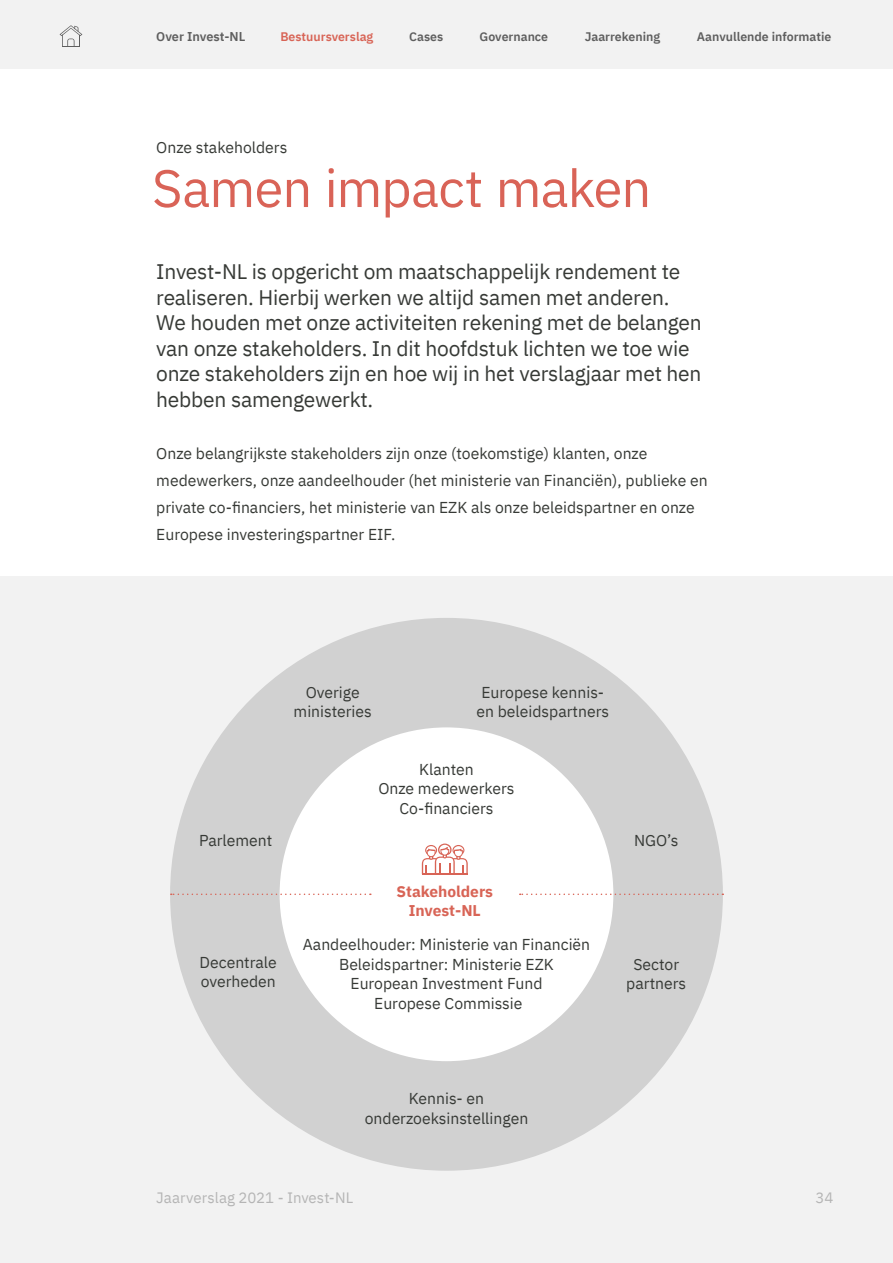
<style>
.page{position:relative;width:893px;height:1263px;background:#fff}
.page>*{position:absolute;margin:0;border:0;box-sizing:border-box;transform-origin:0 0}
.t1{font:52.5px "IBM Plex Sans";letter-spacing:-.015em;color:#d96357}
.t2{font:21px/25.5px "IBM Plex Sans";letter-spacing:-.01em;color:#373a36}
.t3{font:15.75px/19.5px "IBM Plex Sans";color:#373a36;text-align:center}
.t4{font:700 15.6px/19.2px "IBM Plex Sans";color:#d86456;text-align:center}
.t5{font:15px "IBM Plex Sans";color:#b5b5b5}
.t6{font:600 12.75px "IBM Plex Sans";color:#5e5e5e}
.t7{font:600 12.3px "IBM Plex Sans";color:#5e5e5e}
.t8{font:600 12.3px "IBM Plex Sans";color:#d86456}
</style>
<div class="page">
<div style="left:1px;top:577px;width:891px;height:685px;background:#f2f2f2"></div>
<svg style="left:225px;top:673px;width:443px;height:443px;fill:#fff"></svg>
<div style="left:170px;top:618px;width:553px;height:553px;border:110px solid #d1d1d1;border-radius:50%"></div>
<svg style="left:171px;top:893px;width:200px;height:2px"></svg>
<svg style="left:520px;top:893px;width:203px;height:2px"></svg>
<div style="left:0;top:0;width:893px;height:68px;background:#f2f2f2"></div>
<svg style="left:60px;top:25px;width:22px;height:22px"></svg>
<svg style="left:422px;top:843px;width:46px;height:30px"></svg>
<hr style="left:422px;top:873px;width:46px;height:2px;background:#d86456">
<p class="t6" style="left:156px;top:27px;width:91px">Over Invest-NL</p>
<p class="t8" style="left:280px;top:27px;width:94px">Bestuursverslag</p>
<p class="t7" style="left:409px;top:27px;width:36px">Cases</p>
<p class="t7" style="left:480px;top:27px;width:70px">Governance</p>
<p class="t7" style="left:585px;top:27px;width:77px">Jaarrekening</p>
<p class="t7" style="left:697px;top:27px;width:136px">Aanvullende informatie</p>
<p class="t3" style="left:156px;top:136px;width:133px">Onze stakeholders</p>
<h1 class="t1" style="left:152px;top:148px;width:501px">Samen impact maken</h1>
<p class="t2" style="left:156px;top:257px;width:547px">Invest-NL is opgericht om maatschappelijk rendement te realiseren. Hierbij werken we altijd samen met anderen.<br>We houden met onze activiteiten rekening met de belangen van onze stakeholders. In dit hoofdstuk lichten we toe wie onze stakeholders zijn en hoe wij in het verslagjaar met hen hebben samengewerkt.</p>
<p class="t3" style="left:156px;top:439px;width:553px;line-height:27px;text-align:left">Onze belangrijkste stakeholders zijn onze (toekomstige) klanten, onze medewerkers, onze aandeelhouder (het ministerie van Financiën), publieke en private co-financiers, het ministerie van EZK als onze beleidspartner en onze Europese investeringspartner EIF.</p>
<p class="t3" style="left:199px;top:829px;width:75px">Parlement</p>
<p class="t3" style="left:200px;top:951px;width:79px;text-align:left">Decentrale overheden</p>
<p class="t3" style="left:294px;top:681px;width:80px">Overige ministeries</p>
<p class="t3" style="left:476px;top:681px;width:134px">Europese kennis&shy;en beleidspartners</p>
<p class="t3" style="left:378px;top:758px;width:138px">Klanten<br>Onze medewerkers<br>Co-financiers</p>
<p class="t4" style="left:396px;top:880px;width:98px">Stakeholders<br>Invest-NL</p>
<p class="t3" style="left:303px;top:934px;width:289px">Aandeelhouder: Ministerie van Financiën<br>Beleidspartner: Ministerie EZK<br>European Investment Fund<br>Europese Commissie</p>
<p class="t3" style="left:634px;top:829px;width:46px">NGO’s</p>
<p class="t3" style="left:626px;top:953px;width:61px">Sector partners</p>
<p class="t3" style="left:365px;top:1088px;width:165px">Kennis- en onderzoeksinstellingen</p>
<p class="t5" style="left:156px;top:1186px;width:198px">Jaarverslag 2021 - Invest-NL</p>
<p class="t5" style="left:815px;top:1186px;width:20px">34</p>
</div>
